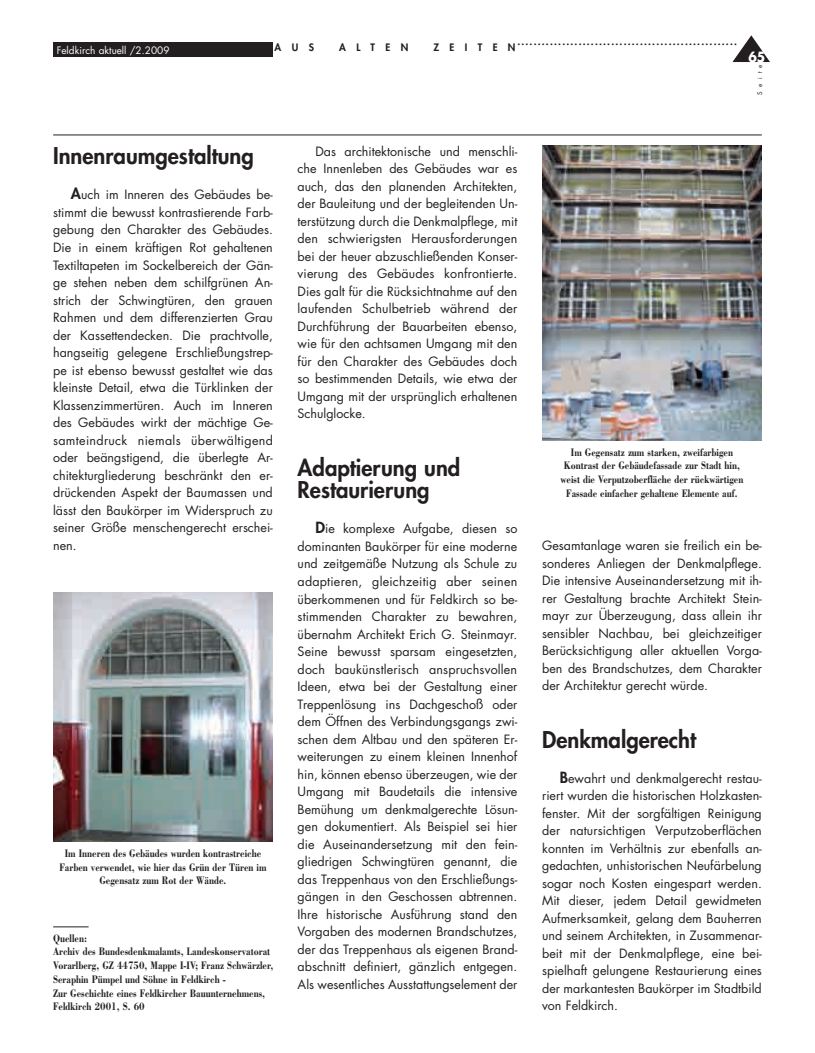
<style>
.page{position:relative;width:815px;height:1053px;background:#fff}
.page>*{position:absolute;margin:0;border:0;box-sizing:border-box;transform-origin:0 0}
.t1{font:800 22.5px/22.5px "Futura";color:#231f20}
.t2{font:700 13.75px "Futura";color:#fff;scale:.9 1}
.t3{font:12.5px/17.5px "Futura";color:#231f20;text-align:justify}
.t4{font:700 11.25px/13.8px "Bodoni";color:#231f20;text-align:center;scale:.8 1}
.t5{font:800 10px "Futura";letter-spacing:1.04em;color:#231f20}
.t6{font:10px "Futura";color:#fff}
.t7{font:6.25px "Futura";letter-spacing:.675em;color:#231f20}
.s1{font-weight:800;font-size:15px}
</style>
<div class="page">
<div style="left:53px;top:43px;width:220px;height:14px;background:#231f20"></div>
<hr style="left:53px;top:135px;width:709px;height:1px;background:#231f20">
<svg style="left:732px;top:35px;width:38px;height:27px"></svg>
<img style="left:542px;top:145px;width:220px;height:295px">
<img style="left:53px;top:592px;width:220px;height:249px">
<hr style="left:53px;top:926px;width:36px;height:1px;background:#231f20">
<p class="t6" style="left:57px;top:45px;width:114px">Feldkirch aktuell /2.2009</p>
<p class="t5" style="left:275px;top:43px;width:41px">AUS</p>
<p class="t5" style="left:339px;top:43px;width:71px">ALTEN</p>
<p class="t5" style="left:433px;top:43px;width:84px">ZEITEN</p>
<p class="t5" style="left:517px;top:36px;width:221px">......................................................</p>
<p class="t2" style="left:748px;top:51px;width:20px">65</p>
<p class="t7" style="left:757px;top:94px;width:32px;rotate:-90deg">Seite</p>
<h1 class="t1" style="left:53px;top:147px;width:202px">Innenraumgestaltung</h1>
<p class="t3" style="left:53px;top:187px;width:221px;text-indent:18px"><span class="s1">A</span>uch im Inneren des Gebäudes be&shy;stimmt die bewusst kontrastierende Farb&shy;gebung den Charakter des Gebäudes.<br>Die in einem kräftigen Rot gehaltenen Textiltapeten im Sockelbereich der Gän&shy;ge stehen neben dem schilfgrünen An&shy;strich der Schwingtüren, den grauen Rahmen und dem differenzierten Grau der Kassettendecken. Die prachtvolle, hangseitig gelegene Erschließungstrep&shy;pe ist ebenso bewusst gestaltet wie das kleinste Detail, etwa die Türklinken der Klassenzimmertüren. Auch im Inneren des Gebäudes wirkt der mächtige Ge&shy;samteindruck niemals überwältigend oder beängstigend, die überlegte Ar&shy;chitekturgliederung beschränkt den er&shy;drückenden Aspekt der Baumassen und lässt den Baukörper im Widerspruch zu seiner Größe menschengerecht erschei&shy;nen.</p>
<p class="t4" style="left:59px;top:846px;width:260px">Im Inneren des Gebäudes wurden kontrastreiche<br>Farben verwendet, wie hier das Grün der Türen im<br>Gegensatz zum Rot der Wände.</p>
<p class="t4" style="left:53px;top:930px;width:277px;text-align:left">Quellen:<br>Archiv des Bundesdenkmalamts, Landeskonservatorat Vorarlberg, GZ 44750, Mappe I-IV; Franz Schwärzler, Seraphin Pümpel und Söhne in Feldkirch -<br>Zur Geschichte eines Feldkircher Bauunternehmens, Feldkirch 2001, S. 60</p>
<p class="t3" style="left:298px;top:143px;width:221px;text-indent:18px">Das architektonische und menschli&shy;che Innenleben des Gebäudes war es auch, das den planenden Architekten, der Bauleitung und der begleitenden Un&shy;terstützung durch die Denkmalpflege, mit den schwierigsten Herausforderungen bei der heuer abzuschließenden Konser&shy;vierung des Gebäudes konfrontierte.<br>Dies galt für die Rücksichtnahme auf den laufenden Schulbetrieb während der Durchführung der Bauarbeiten ebenso, wie für den achtsamen Umgang mit den für den Charakter des Gebäudes doch so bestimmenden Details, wie etwa der Umgang mit der ursprünglich erhaltenen Schulglocke.</p>
<h1 class="t1" style="left:298px;top:458px;width:164px">Adaptierung und<br>Restaurierung</h1>
<p class="t3" style="left:298px;top:521px;width:221px;text-indent:18px"><span class="s1">D</span>ie komplexe Aufgabe, diesen so dominanten Baukörper für eine moderne und zeitgemäße Nutzung als Schule zu adaptieren, gleichzeitig aber seinen überkommenen und für Feldkirch so be&shy;stimmenden Charakter zu bewahren, übernahm Architekt Erich G. Steinmayr.<br>Seine bewusst sparsam eingesetzten, doch baukünstlerisch anspruchsvollen Ideen, etwa bei der Gestaltung einer Treppenlösung ins Dachgeschoß oder dem Öffnen des Verbindungsgangs zwi&shy;schen dem Altbau und den späteren Er&shy;weiterungen zu einem kleinen Innenhof hin, können ebenso überzeugen, wie der Umgang mit Baudetails die intensive Bemühung um denkmalgerechte Lösun&shy;gen dokumentiert. Als Beispiel sei hier die Auseinandersetzung mit den fein&shy;gliedrigen Schwingtüren genannt, die das Treppenhaus von den Erschließungs&shy;gängen in den Geschossen abtrennen.<br>Ihre historische Ausführung stand den Vorgaben des modernen Brandschutzes, der das Treppenhaus als eigenen Brand&shy;abschnitt definiert, gänzlich entgegen.<br>Als wesentliches Ausstattungselement der</p>
<p class="t4" style="left:561px;top:445px;width:230px">Im Gegensatz zum starken, zweifarbigen Kontrast der Gebäudefassade zur Stadt hin, weist die Verputzoberfläche der rückwärtigen Fassade einfacher gehaltene Elemente auf.</p>
<p class="t3" style="left:542px;top:537px;width:221px">Gesamtanlage waren sie freilich ein be&shy;sonderes Anliegen der Denkmalpflege.<br>Die intensive Auseinandersetzung mit ih&shy;rer Gestaltung brachte Architekt Stein&shy;mayr zur Überzeugung, dass allein ihr sensibler Nachbau, bei gleichzeitiger Berücksichtigung aller aktuellen Vorga&shy;ben des Brandschutzes, dem Charakter der Architektur gerecht würde.</p>
<h1 class="t1" style="left:542px;top:729px;width:156px">Denkmalgerecht</h1>
<p class="t3" style="left:542px;top:770px;width:221px;text-indent:18px"><span class="s1">B</span>ewahrt und denkmalgerecht restau&shy;riert wurden die historischen Holzkasten&shy;fenster. Mit der sorgfältigen Reinigung der natursichtigen Verputzoberflächen konnten im Verhältnis zur ebenfalls an&shy;gedachten, unhistorischen Neufärbelung sogar noch Kosten eingespart werden.<br>Mit dieser, jedem Detail gewidmeten Aufmerksamkeit, gelang dem Bauherren und seinem Architekten, in Zusammenar&shy;beit mit der Denkmalpflege, eine bei&shy;spielhaft gelungene Restaurierung eines der markantesten Baukörper im Stadtbild von Feldkirch.</p>
</div>
